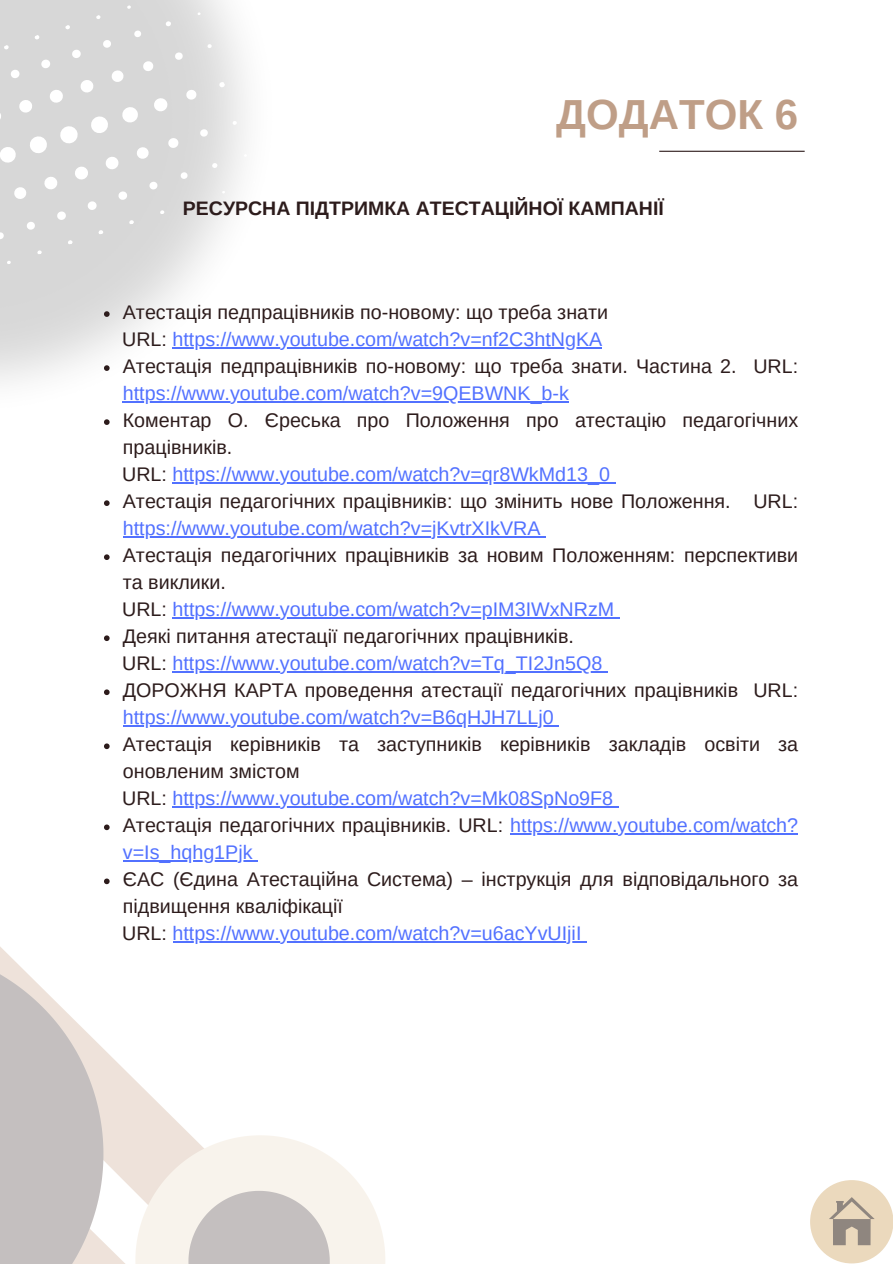
<style>
.page{position:relative;width:893px;height:1264px;background:#fff}
.page>*{position:absolute;margin:0;border:0;box-sizing:border-box;transform-origin:0 0}
.t1{font:700 42px "Arimo";color:#bf9e87}
.t2{font:19.65px/27px "Arimo";color:#2d1c1c}
.t3{font:19.65px/27px "Arimo";color:#5271ff}
.t4{font:700 19.5px "Arimo";color:#2d1c1c}
.s1{color:#2d1c1c}
.s2{color:#5271ff}
</style>
<div class="page">
<img style="left:0;top:0;width:339px;height:403px">
<svg style="left:0;top:145px;width:18px;height:20px"></svg>
<svg style="left:28px;top:134px;width:21px;height:21px"></svg>
<svg style="left:58px;top:124px;width:22px;height:22px"></svg>
<svg style="left:89px;top:114px;width:21px;height:21px"></svg>
<svg style="left:120px;top:105px;width:20px;height:20px"></svg>
<svg style="left:152px;top:96px;width:17px;height:17px"></svg>
<svg style="left:185px;top:88px;width:13px;height:13px"></svg>
<svg style="left:218px;top:81px;width:8px;height:7px"></svg>
<svg style="left:0;top:109px;width:3px;height:15px"></svg>
<svg style="left:18px;top:98px;width:16px;height:16px"></svg>
<svg style="left:48px;top:88px;width:17px;height:16px"></svg>
<svg style="left:79px;top:78px;width:16px;height:16px"></svg>
<svg style="left:110px;top:69px;width:15px;height:15px"></svg>
<svg style="left:142px;top:60px;width:13px;height:12px"></svg>
<svg style="left:174px;top:51px;width:10px;height:10px"></svg>
<svg style="left:207px;top:44px;width:5px;height:5px"></svg>
<svg style="left:10px;top:69px;width:11px;height:10px"></svg>
<svg style="left:40px;top:58px;width:11px;height:11px"></svg>
<svg style="left:71px;top:49px;width:11px;height:10px"></svg>
<svg style="left:102px;top:39px;width:10px;height:10px"></svg>
<svg style="left:133px;top:30px;width:9px;height:8px"></svg>
<svg style="left:165px;top:21px;width:7px;height:6px"></svg>
<svg style="left:197px;top:12px;width:4px;height:3px"></svg>
<svg style="left:4px;top:45px;width:5px;height:5px"></svg>
<svg style="left:34px;top:34px;width:6px;height:6px"></svg>
<svg style="left:65px;top:25px;width:5px;height:5px"></svg>
<svg style="left:96px;top:15px;width:5px;height:5px"></svg>
<svg style="left:127px;top:5px;width:4px;height:4px"></svg>
<svg style="left:7px;top:260px;width:4px;height:5px"></svg>
<svg style="left:37px;top:250px;width:5px;height:5px"></svg>
<svg style="left:67px;top:240px;width:6px;height:5px"></svg>
<svg style="left:98px;top:230px;width:6px;height:5px"></svg>
<svg style="left:129px;top:220px;width:5px;height:5px"></svg>
<svg style="left:160px;top:210px;width:5px;height:5px"></svg>
<svg style="left:191px;top:200px;width:4px;height:4px"></svg>
<svg style="left:0;top:231px;width:5px;height:9px"></svg>
<svg style="left:26px;top:221px;width:10px;height:10px"></svg>
<svg style="left:56px;top:210px;width:11px;height:11px"></svg>
<svg style="left:87px;top:200px;width:11px;height:11px"></svg>
<svg style="left:117px;top:190px;width:11px;height:11px"></svg>
<svg style="left:148px;top:181px;width:10px;height:9px"></svg>
<svg style="left:180px;top:171px;width:8px;height:9px"></svg>
<svg style="left:211px;top:162px;width:7px;height:7px"></svg>
<svg style="left:13px;top:186px;width:15px;height:14px"></svg>
<svg style="left:43px;top:175px;width:16px;height:16px"></svg>
<svg style="left:73px;top:165px;width:17px;height:16px"></svg>
<svg style="left:104px;top:155px;width:16px;height:16px"></svg>
<svg style="left:135px;top:146px;width:15px;height:14px"></svg>
<svg style="left:167px;top:137px;width:13px;height:12px"></svg>
<svg style="left:199px;top:128px;width:10px;height:10px"></svg>
<svg style="left:232px;top:120px;width:5px;height:5px"></svg>
<svg style="left:103px;top:807px;width:90px;height:456px"></svg>
<svg style="left:135px;top:1135px;width:250px;height:128px;background:#eae5e1"></svg>
<svg style="left:0;top:947px;width:103px;height:316px"></svg>
<hr style="left:659px;top:151px;width:145px;height:1px;background:#2d1c1c">
<svg style="left:104px;top:311px;width:6px;height:6px"></svg>
<hr style="left:172px;top:347px;width:430px;height:1px;background:#5271ff">
<svg style="left:104px;top:365px;width:6px;height:6px"></svg>
<hr style="left:123px;top:401px;width:446px;height:1px;background:#5271ff">
<svg style="left:104px;top:419px;width:6px;height:6px"></svg>
<hr style="left:172px;top:482px;width:438px;height:1px;background:#5271ff">
<svg style="left:104px;top:500px;width:6px;height:6px"></svg>
<hr style="left:123px;top:536px;width:417px;height:1px;background:#5271ff">
<svg style="left:104px;top:554px;width:6px;height:6px"></svg>
<hr style="left:172px;top:617px;width:442px;height:1px;background:#5271ff">
<svg style="left:104px;top:635px;width:6px;height:6px"></svg>
<hr style="left:172px;top:671px;width:430px;height:1px;background:#5271ff">
<svg style="left:104px;top:689px;width:6px;height:6px"></svg>
<hr style="left:123px;top:725px;width:430px;height:1px;background:#5271ff">
<svg style="left:104px;top:743px;width:6px;height:6px"></svg>
<hr style="left:172px;top:806px;width:441px;height:1px;background:#5271ff">
<svg style="left:104px;top:824px;width:6px;height:6px"></svg>
<hr style="left:510px;top:833px;width:288px;height:1px;background:#5271ff">
<hr style="left:123px;top:860px;width:129px;height:1px;background:#5271ff">
<svg style="left:104px;top:878px;width:6px;height:6px"></svg>
<hr style="left:172px;top:941px;width:409px;height:1px;background:#5271ff">
<div style="left:810px;top:1180px;width:82px;height:83px;background:#ebd9bd;border-radius:50%"></div>
<svg style="left:829px;top:1197px;width:45px;height:48px"></svg>
<p class="t1" style="left:556px;top:91px;width:243px">ДОДАТОК 6</p>
<p class="t4" style="left:183px;top:198px;width:482px">РЕСУРСНА ПІДТРИМКА АТЕСТАЦІЙНОЇ КАМПАНІЇ</p>
<p class="t2" style="left:123px;top:299px;width:487px">Атестація педпрацівників по-новому: що треба знати</p>
<p class="t3" style="left:122px;top:326px;width:481px"><span class="s1">URL:</span> https://www.youtube.com/watch?v=nf2C3htNgKA</p>
<p class="t2" style="left:123px;top:353px;width:676px">Атестація педпрацівників по-новому: що треба знати. Частина 2. URL: <span class="s2">https://www.youtube.com/watch?v=9QEBWNK_b-k</span></p>
<p class="t2" style="left:123px;top:407px;width:676px">Коментар О. Єреська про Положення про атестацію педагогічних працівників.</p>
<p class="t3" style="left:122px;top:461px;width:489px"><span class="s1">URL:</span> https://www.youtube.com/watch?v=qr8WkMd13_0</p>
<p class="t2" style="left:123px;top:488px;width:676px">Атестація педагогічних працівників: що змінить нове Положення. URL: <span class="s2">https://www.youtube.com/watch?v=jKvtrXIkVRA</span></p>
<p class="t2" style="left:123px;top:542px;width:676px">Атестація педагогічних працівників за новим Положенням: перспективи та виклики.</p>
<p class="t3" style="left:122px;top:596px;width:493px"><span class="s1">URL:</span> https://www.youtube.com/watch?v=pIM3IWxNRzM</p>
<p class="t2" style="left:123px;top:623px;width:452px">Деякі питання атестації педагогічних працівників.</p>
<p class="t3" style="left:122px;top:650px;width:481px"><span class="s1">URL:</span> https://www.youtube.com/watch?v=Tq_TI2Jn5Q8</p>
<p class="t2" style="left:123px;top:677px;width:676px">ДОРОЖНЯ КАРТА проведення атестації педагогічних працівників URL: <span class="s2">https://www.youtube.com/watch?v=B6qHJH7LLj0</span></p>
<p class="t2" style="left:123px;top:731px;width:676px">Атестація керівників та заступників керівників закладів освіти за оновленим змістом</p>
<p class="t3" style="left:122px;top:785px;width:492px"><span class="s1">URL:</span> https://www.youtube.com/watch?v=Mk08SpNo9F8</p>
<p class="t3" style="left:123px;top:812px;width:676px"><span class="s1">Атестація педагогічних працівників. URL:</span> https://www.youtube.com/watch? v=Is_hqhg1Pjk</p>
<p class="t2" style="left:123px;top:866px;width:676px">ЄАС (Єдина Атестаційна Система) – інструкція для відповідального за підвищення кваліфікації</p>
<p class="t3" style="left:122px;top:920px;width:461px"><span class="s1">URL:</span> https://www.youtube.com/watch?v=u6acYvUIjiI</p>
</div>
